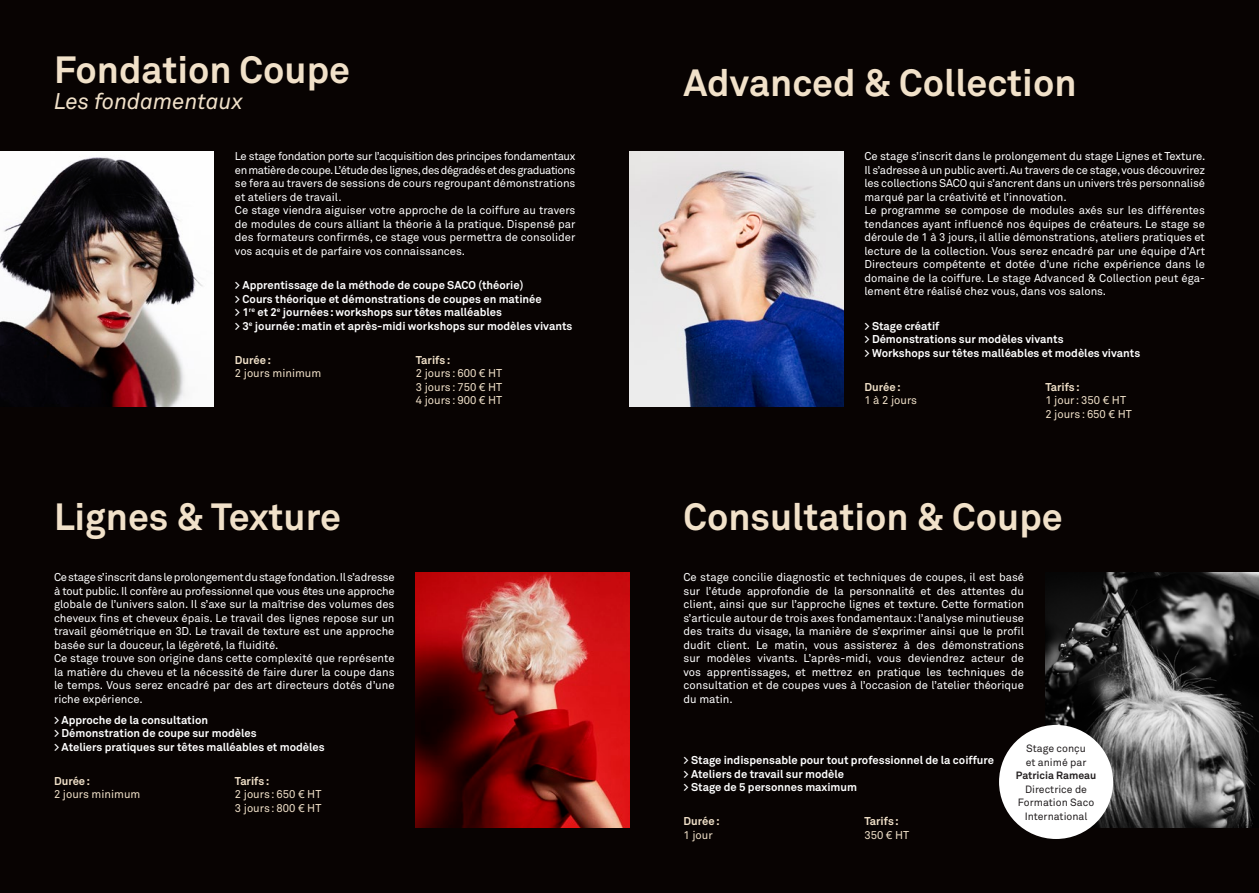
<style>
.page{position:relative;width:1259px;height:893px;background:#fff}
.page>*{position:absolute;margin:0;border:0;box-sizing:border-box;transform-origin:0 0}
.t1{font:700 37.5px "Akkurat Pro";color:#f1e1c9}
.t2{font:italic 22.5px "Akkurat Pro";color:#f1e1c9}
.t3{font:11.25px/13.5px "Akkurat Pro";letter-spacing:-.01em;color:#fff;text-align:justify}
.t4{font:700 11.25px "Akkurat Pro";color:#fff}
.t5{font:11.25px "Akkurat Pro";color:#f1e1c9}
.t6{font:11.25px/13.5px "Akkurat Pro";letter-spacing:-.04em;color:#fff}
.t7{font:700 11.25px "Akkurat Pro";color:#f1e1c9}
.t8{font:10.5px "Akkurat Pro";color:#231f20}
.t9{font:700 10.5px "Akkurat Pro";color:#231f20}
</style>
<div class="page">
<div style="left:0;top:0;width:629px;height:893px;background:#080302"></div>
<div style="left:629px;top:0;width:630px;height:893px;background:#080302"></div>
<img style="left:0;top:151px;width:214px;height:255px">
<img style="left:630px;top:151px;width:213px;height:255px">
<img style="left:416px;top:572px;width:213px;height:256px">
<img style="left:1045px;top:572px;width:214px;height:256px">
<div style="left:999px;top:725px;width:114px;height:114px;background:#fff;border-radius:50%"></div>
<p class="t1" style="left:54px;top:47px;width:298px">Fondation Coupe</p>
<p class="t2" style="left:54px;top:88px;width:190px">Les fondamentaux</p>
<p class="t6" style="left:235px;top:150px;width:342px">Le stage fondation porte sur l’acquisition des principes fondamentaux en matière de coupe. L’étude des lignes, des dégradés et des graduations</p>
<p class="t3" style="left:235px;top:177px;width:342px">se fera au travers de sessions de cours regroupant démonstrations</p>
<p class="t3" style="left:235px;top:190px;width:108px">et ateliers de travail.</p>
<p class="t3" style="left:235px;top:204px;width:342px">Ce stage viendra aiguiser votre approche de la coiffure au travers de modules de cours alliant la théorie à la pratique. Dispensé par des formateurs confirmés, ce stage vous permettra de consolider vos acquis et de parfaire vos connaissances.</p>
<p class="t4" style="left:235px;top:278px;width:290px">&gt; Apprentissage de la méthode de coupe SACO (théorie)</p>
<p class="t4" style="left:235px;top:292px;width:308px">&gt; Cours théorique et démonstrations de coupes en matinée</p>
<p class="t4" style="left:235px;top:305px;width:268px">&gt; 1<sup>re</sup> et 2<sup>e</sup> journées: workshops sur têtes malléables</p>
<p class="t4" style="left:235px;top:319px;width:339px">&gt; 3<sup>e</sup> journée: matin et après-midi workshops sur modèles vivants</p>
<p class="t7" style="left:235px;top:353px;width:38px">Durée:</p>
<p class="t5" style="left:235px;top:367px;width:88px">2 jours minimum</p>
<p class="t7" style="left:416px;top:353px;width:36px">Tarifs:</p>
<p class="t5" style="left:416px;top:367px;width:88px">2 jours: 600 € HT</p>
<p class="t5" style="left:416px;top:380px;width:88px">3 jours: 750 € HT</p>
<p class="t5" style="left:416px;top:394px;width:88px">4 jours: 900 € HT</p>
<p class="t1" style="left:683px;top:60px;width:394px">Advanced &amp; Collection</p>
<p class="t3" style="left:864px;top:150px;width:343px">Ce stage s’inscrit dans le prolongement du stage Lignes et Texture.<br>Il s’adresse à un public averti. Au travers de ce stage, vous découvrirez</p>
<p class="t3" style="left:864px;top:177px;width:342px">les collections SACO qui s’ancrent dans un univers très personnalisé</p>
<p class="t3" style="left:864px;top:190px;width:204px">marqué par la créativité et l’innovation.</p>
<p class="t3" style="left:864px;top:204px;width:342px">Le programme se compose de modules axés sur les différentes tendances ayant influencé nos équipes de créateurs. Le stage se déroule de 1 à 3 jours, il allie démonstrations, ateliers pratiques et lecture de la collection. Vous serez encadré par une équipe d’Art Directeurs compétente et dotée d’une riche expérience dans le domaine de la coiffure. Le stage Advanced &amp; Collection peut éga&shy;lement être réalisé chez vous, dans vos salons.</p>
<p class="t4" style="left:864px;top:319px;width:77px">&gt; Stage créatif</p>
<p class="t4" style="left:864px;top:332px;width:201px">&gt; Démonstrations sur modèles vivants</p>
<p class="t4" style="left:864px;top:346px;width:277px">&gt; Workshops sur têtes malléables et modèles vivants</p>
<p class="t7" style="left:864px;top:380px;width:38px">Durée:</p>
<p class="t5" style="left:864px;top:394px;width:54px">1 à 2 jours</p>
<p class="t7" style="left:1045px;top:380px;width:36px">Tarifs:</p>
<p class="t5" style="left:1045px;top:394px;width:82px">1 jour: 350 € HT</p>
<p class="t5" style="left:1045px;top:407px;width:88px">2 jours: 650 € HT</p>
<p class="t1" style="left:54px;top:493px;width:288px">Lignes &amp; Texture</p>
<p class="t1" style="left:683px;top:493px;width:381px">Consultation &amp; Coupe</p>
<p class="t3" style="left:54px;top:571px;width:342px">Ce stage s’inscrit dans le prolongement du stage fondation. Il s’adresse</p>
<p class="t3" style="left:54px;top:584px;width:342px">à tout public. Il confère au professionnel que vous êtes une approche</p>
<p class="t3" style="left:54px;top:598px;width:342px">globale de l’univers salon. Il s’axe sur la maîtrise des volumes des cheveux fins et cheveux épais. Le travail des lignes repose sur un travail géométrique en 3D. Le travail de texture est une approche basée sur la douceur, la légèreté, la fluidité.</p>
<p class="t3" style="left:54px;top:652px;width:342px">Ce stage trouve son origine dans cette complexité que représente la matière du cheveu et la nécessité de faire durer la coupe dans le temps. Vous serez encadré par des art directeurs dotés d’une riche expérience.</p>
<p class="t4" style="left:54px;top:713px;width:156px">&gt; Approche de la consultation</p>
<p class="t4" style="left:54px;top:726px;width:204px">&gt; Démonstration de coupe sur modèles</p>
<p class="t4" style="left:54px;top:740px;width:272px">&gt; Ateliers pratiques sur têtes malléables et modèles</p>
<p class="t7" style="left:54px;top:774px;width:38px">Durée:</p>
<p class="t5" style="left:54px;top:788px;width:88px">2 jours minimum</p>
<p class="t7" style="left:235px;top:774px;width:36px">Tarifs:</p>
<p class="t5" style="left:235px;top:788px;width:88px">2 jours: 650 € HT</p>
<p class="t5" style="left:235px;top:801px;width:88px">3 jours: 800 € HT</p>
<p class="t3" style="left:683px;top:571px;width:342px">Ce stage concilie diagnostic et techniques de coupes, il est basé sur l’étude approfondie de la personnalité et des attentes du client, ainsi que sur l’approche lignes et texture. Cette formation s’articule autour de trois axes fondamentaux : l’analyse minutieuse des traits du visage, la manière de s’exprimer ainsi que le profil dudit client. Le matin, vous assisterez à des démonstrations sur modèles vivants. L’après-midi, vous deviendrez acteur de vos apprentissages, et mettrez en pratique les techniques de consultation et de coupes vues à l’occasion de l’atelier théorique du matin.</p>
<p class="t4" style="left:683px;top:753px;width:312px">&gt; Stage indispensable pour tout professionnel de la coiffure</p>
<p class="t4" style="left:683px;top:767px;width:162px">&gt; Ateliers de travail sur modèle</p>
<p class="t4" style="left:683px;top:780px;width:175px">&gt; Stage de 5 personnes maximum</p>
<p class="t7" style="left:683px;top:814px;width:38px">Durée:</p>
<p class="t5" style="left:683px;top:828px;width:31px">1 jour</p>
<p class="t7" style="left:864px;top:814px;width:36px">Tarifs:</p>
<p class="t5" style="left:864px;top:828px;width:46px">350 € HT</p>
<p class="t8" style="left:1026px;top:742px;width:61px">Stage conçu</p>
<p class="t8" style="left:1025px;top:756px;width:62px">et animé par</p>
<p class="t9" style="left:1016px;top:769px;width:82px">Patricia Rameau</p>
<p class="t8" style="left:1025px;top:783px;width:63px">Directrice de</p>
<p class="t8" style="left:1018px;top:796px;width:78px">Formation Saco</p>
<p class="t8" style="left:1024px;top:810px;width:64px">International</p>
</div>
